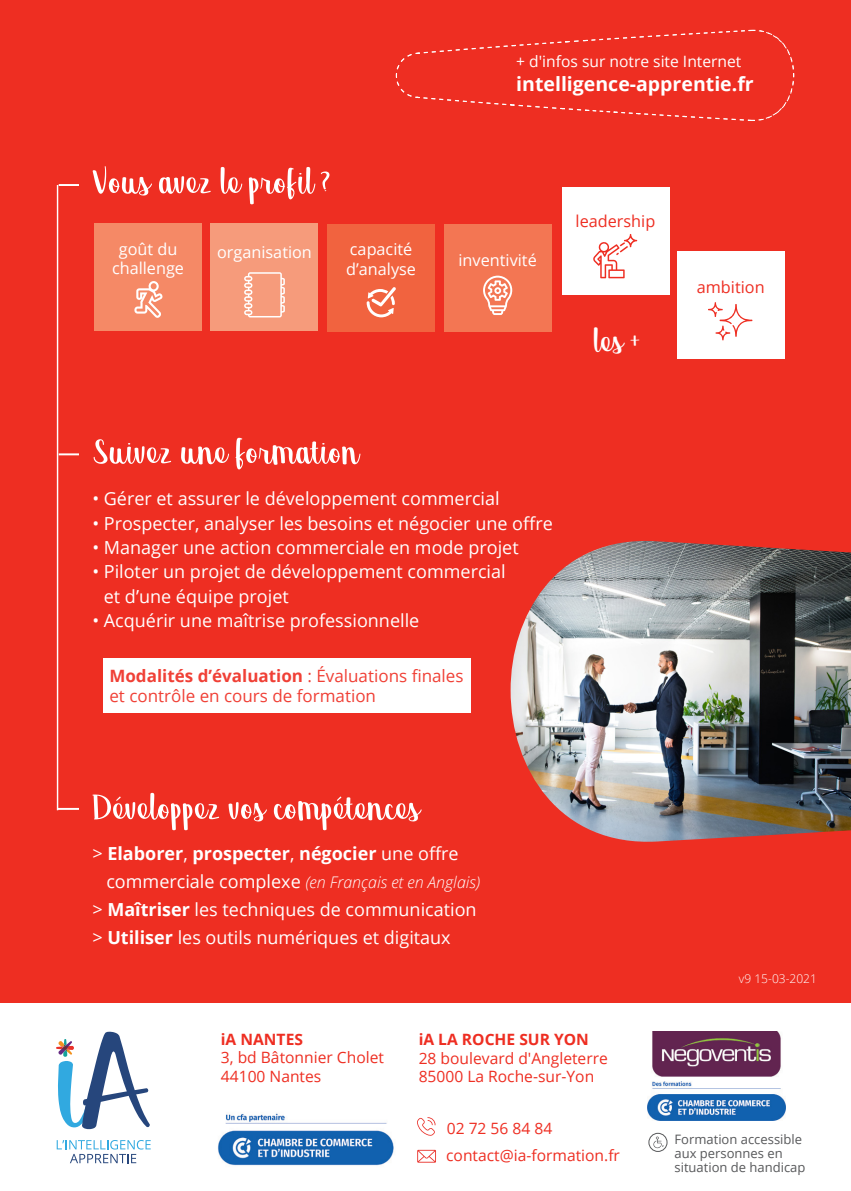
<style>
.page{position:relative;width:851px;height:1191px;background:#fff}
.page>*{position:absolute;margin:0;border:0;box-sizing:border-box;transform-origin:0 0}
.t1{font:52.6px "Georgina";color:#fff}
.t2{font:48.6px "Georgina";color:#fff}
.t3{font:700 19.6px "Open Sans";color:#fff}
.t4{font:18px/24.4px "Open Sans";color:#fff}
.t5{font:700 18px "Open Sans";color:#fff}
.t6{font:700 17px "Open Sans";color:#f04036}
.t7{font:17px "Open Sans";color:#f04036}
.t8{font:16.2px/19.4px "Open Sans";color:#fff}
.t9{font:16.2px "Open Sans";color:#ee2e22}
.t10{font:italic 300 16px "Open Sans";color:#fff}
.t11{font:15.6px "Open Sans";color:#ee2e22}
.t12{font:15.6px "Open Sans";color:#fff}
.t13{font:700 15.6px "Open Sans";color:#ee2e22}
.t14{font:13px/14px "Open Sans";color:#57585a}
.t15{font:300 12px "Open Sans";color:#fff}
.s1{font-weight:400}
.s2{font-weight:400;font-style:normal;font-size:18px}
.s3{font-weight:700}
</style>
<div class="page">
<div style="left:0;top:0;width:850px;height:1002px;background:#ee2e22"></div>
<div style="left:94px;top:223px;width:108px;height:107px;background:#f58966"></div>
<div style="left:211px;top:223px;width:107px;height:107px;background:#f69b7b"></div>
<hr style="left:57px;top:185px;width:1px;height:625px;background:#fff">
<img style="left:510px;top:541px;width:340px;height:301px">
<hr style="left:59px;top:184px;width:20px;height:2px;background:#fff">
<hr style="left:59px;top:453px;width:20px;height:2px;background:#fff">
<hr style="left:57px;top:808px;width:22px;height:2px;background:#fff">
<div style="left:444px;top:224px;width:107px;height:107px;background:#f37653"></div>
<div style="left:327px;top:224px;width:107px;height:107px;background:#f1633f"></div>
<div style="left:562px;top:188px;width:107px;height:107px;background:#fff"></div>
<div style="left:677px;top:252px;width:107px;height:107px;background:#fff"></div>
<svg style="left:366px;top:287px;width:30px;height:30px"></svg>
<svg style="left:395px;top:29px;width:399px;height:92px"></svg>
<svg style="left:244px;top:272px;width:41px;height:45px"></svg>
<svg style="left:708px;top:302px;width:44px;height:39px"></svg>
<svg style="left:593px;top:234px;width:44px;height:44px"></svg>
<svg style="left:134px;top:281px;width:29px;height:37px"></svg>
<svg style="left:483px;top:276px;width:29px;height:39px"></svg>
<div style="left:103px;top:658px;width:367px;height:54px;background:#fff"></div>
<div style="left:648px;top:1132px;width:19px;height:19px;border:1px solid #57585a;border-radius:50%"></div>
<svg style="left:653px;top:1136px;width:11px;height:12px"></svg>
<svg style="left:56px;top:1031px;width:94px;height:98px"></svg>
<svg style="left:57px;top:1140px;width:94px;height:23px"></svg>
<svg style="left:417px;top:1117px;width:18px;height:18px"></svg>
<svg style="left:417px;top:1149px;width:19px;height:13px"></svg>
<img style="left:218px;top:1113px;width:176px;height:53px">
<img style="left:647px;top:1031px;width:138px;height:89px">
<p class="t1" style="left:92px;top:160px;width:239px">Vous avez le profil ?</p>
<p class="t8" style="left:119px;top:239px;width:60px">goût du</p>
<p class="t8" style="left:112px;top:258px;width:73px">challenge</p>
<p class="t8" style="left:217px;top:242px;width:96px">organisation</p>
<p class="t8" style="left:346px;top:239px;width:71px">capacité d’analyse</p>
<p class="t12" style="left:516px;top:51px;width:226px">+ d'infos sur notre site Internet</p>
<p class="t3" style="left:516px;top:70px;width:239px">intelligence-apprentie.fr</p>
<p class="t8" style="left:458px;top:250px;width:80px">inventivité</p>
<p class="t9" style="left:575px;top:210px;width:81px">leadership</p>
<p class="t2" style="left:592px;top:320px;width:49px">les +</p>
<p class="t9" style="left:696px;top:276px;width:69px">ambition</p>
<p class="t1" style="left:92px;top:430px;width:266px">Suivez une formation</p>
<p class="t4" style="left:92px;top:486px;width:409px">• Gérer et assurer le développement commercial</p>
<p class="t4" style="left:92px;top:510px;width:462px">• Prospecter, analyser les besoins et négocier une offre</p>
<p class="t4" style="left:92px;top:535px;width:428px">• Manager une action commerciale en mode projet</p>
<p class="t4" style="left:104px;top:559px;width:403px;text-indent:-11px">• Piloter un projet de développement commercial et d’une équipe projet</p>
<p class="t4" style="left:92px;top:608px;width:328px">• Acquérir une maîtrise professionnelle</p>
<p class="t6" style="left:109px;top:663px;width:355px">Modalités d’évaluation <span class="s1">: Évaluations finales</span></p>
<p class="t7" style="left:109px;top:684px;width:268px">et contrôle en cours de formation</p>
<p class="t1" style="left:92px;top:785px;width:328px">Développez vos compétences</p>
<p class="t5" style="left:92px;top:841px;width:368px"><span class="s1">&gt;</span> Elaborer<span class="s1">,</span> prospecter<span class="s1">,</span> négocier <span class="s1">une offre</span></p>
<p class="t10" style="left:106px;top:871px;width:375px"><span class="s2">commerciale complexe</span> (en Français et en Anglais)</p>
<p class="t4" style="left:92px;top:897px;width:386px">&gt; <span class="s3">Maîtriser</span> les techniques de communication</p>
<p class="t4" style="left:92px;top:925px;width:360px">&gt; <span class="s3">Utiliser</span> les outils numériques et digitaux</p>
<p class="t13" style="left:221px;top:1028px;width:84px">iA NANTES</p>
<p class="t11" style="left:221px;top:1047px;width:165px">3, bd Bâtonnier Cholet</p>
<p class="t11" style="left:221px;top:1065px;width:102px">44100 Nantes</p>
<p class="t13" style="left:418px;top:1028px;width:172px">iA LA ROCHE SUR YON</p>
<p class="t11" style="left:418px;top:1047px;width:191px">28 boulevard d'Angleterre</p>
<p class="t11" style="left:418px;top:1066px;width:177px">85000 La Roche-sur-Yon</p>
<p class="t11" style="left:446px;top:1117px;width:107px">02 72 56 84 84</p>
<p class="t11" style="left:446px;top:1144px;width:175px">contact@ia-formation.fr</p>
<p class="t15" style="left:738px;top:970px;width:80px">v9 15-03-2021</p>
<p class="t14" style="left:674px;top:1131px;width:132px">Formation accessible aux personnes en situation de handicap</p>
</div>
